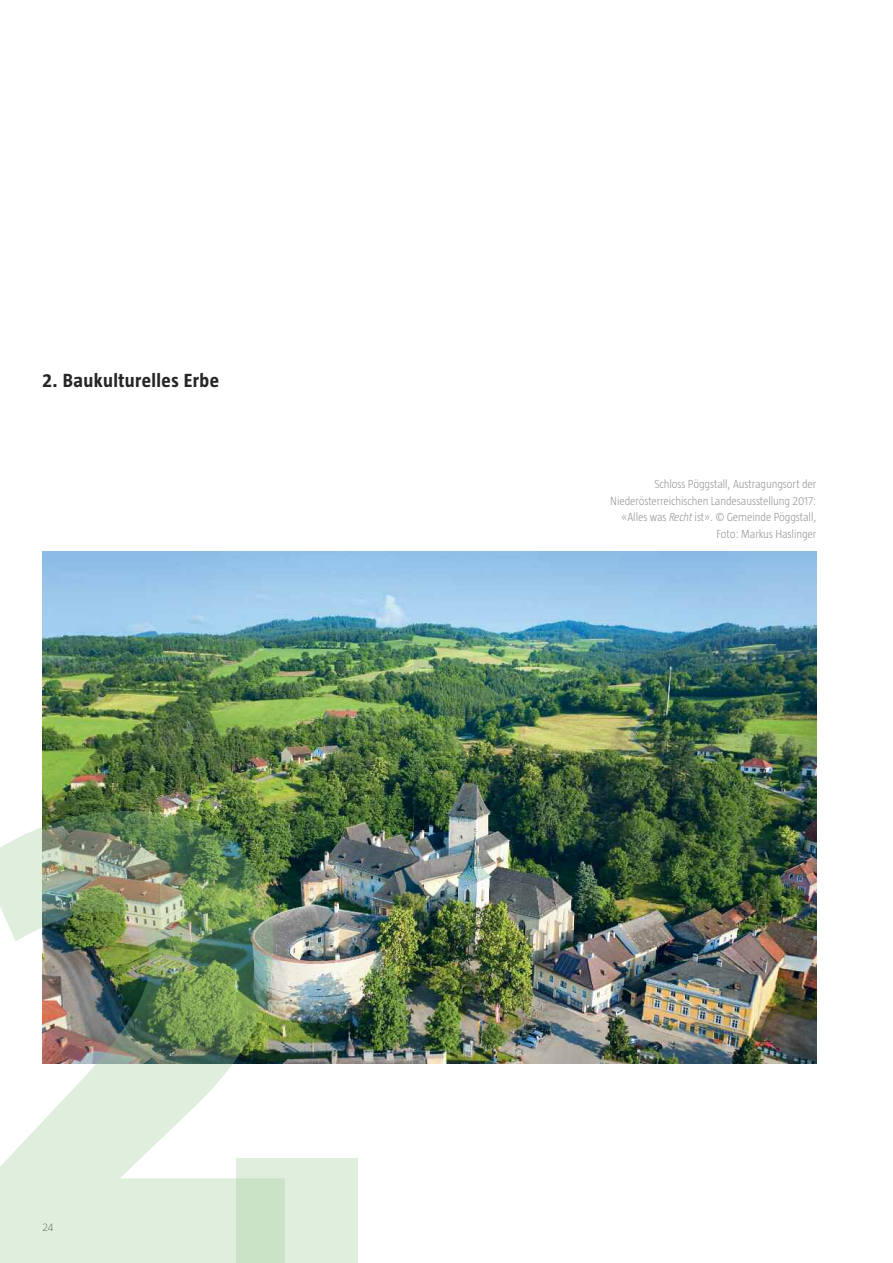
<style>
.page{position:relative;width:893px;height:1263px;background:#fff}
.page>*{position:absolute;margin:0;border:0;box-sizing:border-box;transform-origin:0 0}
.t1{font:700 19.5px "Taz";letter-spacing:.025em;color:#272627}
.t2{font:300 12px/16.5px "Taz";letter-spacing:-.005em;color:#939393;text-align:right;scale:.96 1}
.t3{font:200 11.25px "Taz";color:#272627}
.s1{font-style:italic}
</style>
<div class="page">
<img style="left:43px;top:551px;width:773px;height:512px">
<img style="left:0;top:811px;width:285px;height:452px">
<div style="left:236px;top:1158px;width:122px;height:105px;background:#98c88f;opacity:.3"></div>
<h1 class="t1" style="left:43px;top:371px;width:178px">2. Baukulturelles Erbe</h1>
<p class="t3" style="left:43px;top:1222px;width:12px">24</p>
<p class="t2" style="left:610px;top:476px;width:216px">Schloss Pöggstall, Austragungsort der Niederösterreichischen Landesausstellung 2017: «Alles was <span class="s1">Recht</span> ist». © Gemeinde Pöggstall, Foto: Markus Haslinger</p>
</div>
